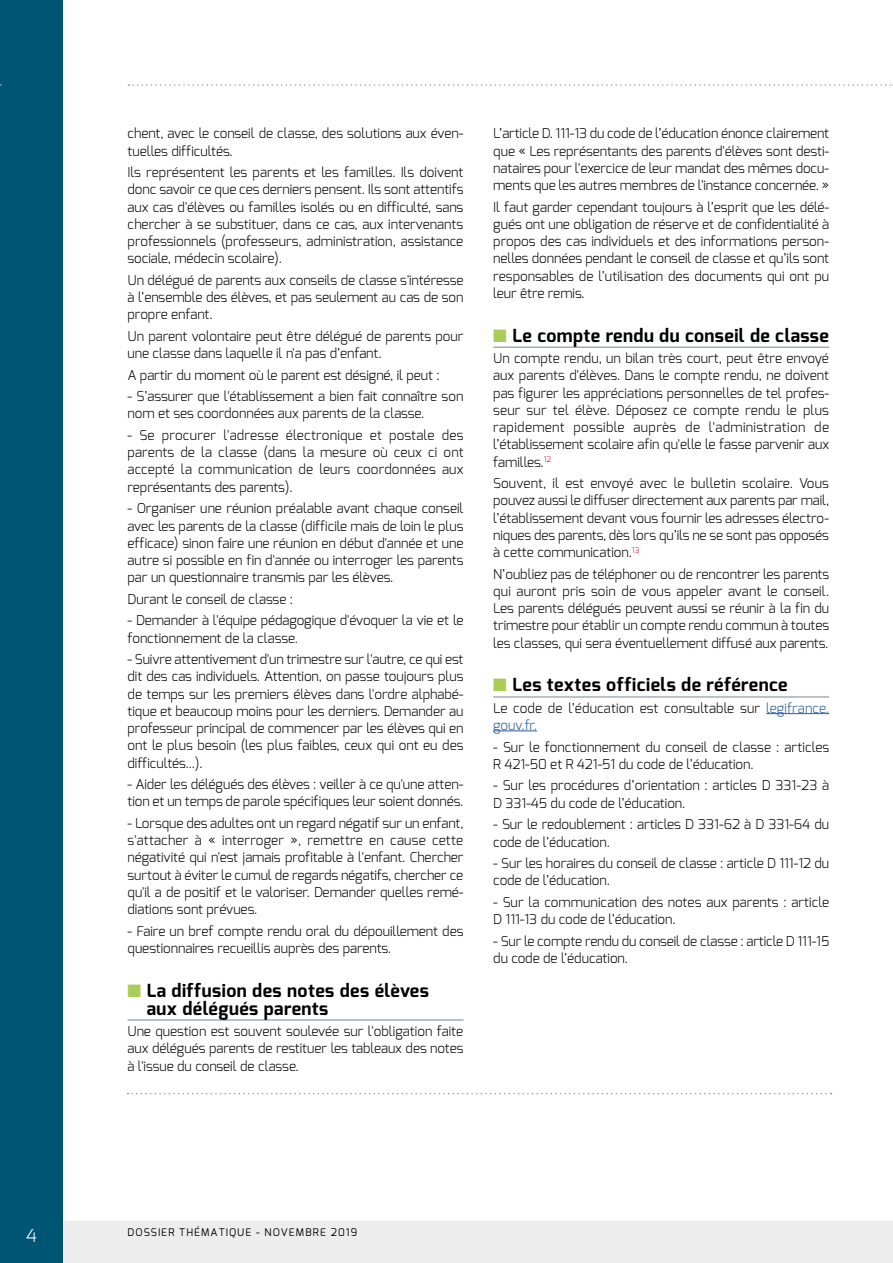
<style>
.page{position:relative;width:893px;height:1263px;background:#fff}
.page>*{position:absolute;margin:0;border:0;box-sizing:border-box;transform-origin:0 0}
.t1{font:700 18px/18px "Exo";letter-spacing:.025em;color:#000}
.t2{font:300 18px "Exo";color:#fff}
.t3{font:300 13.5px/17.2px "Exo";letter-spacing:-.005em;color:#000}
.t4{font:10.5px "Exo";letter-spacing:.1em;color:#000}
.s1{color:#abcc58}
.s2{color:#275b9b}
</style>
<div class="page">
<div style="left:0;top:1221px;width:893px;height:42px;background:#ededed"></div>
<div style="left:0;top:0;width:63px;height:1263px;background:#005575"></div>
<svg style="left:128px;top:84px;width:765px;height:2px"></svg>
<svg style="left:128px;top:1093px;width:704px;height:1px"></svg>
<hr style="left:128px;top:1019px;width:335px;height:1px;background:#85959d">
<hr style="left:493px;top:347px;width:336px;height:1px;background:#85959d">
<hr style="left:493px;top:696px;width:336px;height:1px;background:#85959d">
<hr style="left:766px;top:713px;width:63px;height:1px;background:#275b9b">
<hr style="left:493px;top:730px;width:44px;height:1px;background:#275b9b">
<h1 class="t2" style="left:26px;top:1223px;width:12px">4</h1>
<p class="t3" style="left:128px;top:125px;width:337px">chent, avec le conseil de classe, des solutions aux éven&shy;tuelles difficultés.</p>
<p class="t3" style="left:128px;top:164px;width:337px;text-align:justify">Ils représentent les parents et les familles. Ils doivent donc savoir ce que ces derniers pensent. Ils sont attentifs aux cas d'élèves ou familles isolés ou en difficulté, sans chercher à se substituer, dans ce cas, aux intervenants professionnels (professeurs, administration, assistance sociale, médecin scolaire).</p>
<p class="t3" style="left:128px;top:271px;width:337px;text-align:justify">Un délégué de parents aux conseils de classe s'intéresse à l’ensemble des élèves, et pas seulement au cas de son propre enfant.</p>
<p class="t3" style="left:128px;top:327px;width:337px">Un parent volontaire peut être délégué de parents pour une classe dans laquelle il n'a pas d’enfant.</p>
<p class="t3" style="left:128px;top:366px;width:314px">A partir du moment où le parent est désigné, il peut :</p>
<p class="t3" style="left:128px;top:388px;width:337px">- S’assurer que l'établissement a bien fait connaître son nom et ses coordonnées aux parents de la classe.</p>
<p class="t3" style="left:128px;top:426px;width:338px;text-align:justify">- Se procurer l'adresse électronique et postale des parents de la classe (dans la mesure où ceux ci ont accepté la communication de leurs coordonnées aux représentants des parents).</p>
<p class="t3" style="left:128px;top:500px;width:338px;text-align:justify">- Organiser une réunion préalable avant chaque conseil avec les parents de la classe (difficile mais de loin le plus efficace) sinon faire une réunion en début d'année et une autre si possible en fin d'année ou interroger les parents par un questionnaire transmis par les élèves.</p>
<p class="t3" style="left:128px;top:590px;width:167px">Durant le conseil de classe :</p>
<p class="t3" style="left:128px;top:612px;width:337px">- Demander à l'équipe pédagogique d'évoquer la vie et le fonctionnement de la classe.</p>
<p class="t3" style="left:128px;top:650px;width:337px;text-align:justify">- Suivre attentivement d'un trimestre sur l'autre, ce qui est dit des cas individuels. Attention, on passe toujours plus de temps sur les premiers élèves dans l'ordre alphabé&shy;tique et beaucoup moins pour les derniers. Demander au professeur principal de commencer par les élèves qui en ont le plus besoin (les plus faibles, ceux qui ont eu des difficultés...).</p>
<p class="t3" style="left:128px;top:775px;width:337px">- Aider les délégués des élèves : veiller à ce qu'une atten&shy;tion et un temps de parole spécifiques leur soient donnés.</p>
<p class="t3" style="left:128px;top:814px;width:338px;text-align:justify">- Lorsque des adultes ont un regard négatif sur un enfant, s'attacher à « interroger », remettre en cause cette négativité qui n'est jamais profitable à l'enfant. Chercher surtout à éviter le cumul de regards négatifs, chercher ce qu'il a de positif et le valoriser. Demander quelles remé&shy;diations sont prévues.</p>
<p class="t3" style="left:128px;top:922px;width:337px">- Faire un bref compte rendu oral du dépouillement des questionnaires recueillis auprès des parents.</p>
<h1 class="t1" style="left:147px;top:981px;width:284px;text-indent:-19px"><span class="s1">■</span> La diffusion des notes des élèves aux délégués parents</h1>
<p class="t3" style="left:128px;top:1022px;width:337px;text-align:justify">Une question est souvent soulevée sur l'obligation faite aux délégués parents de restituer les tableaux des notes à l'issue du conseil de classe.</p>
<p class="t3" style="left:493px;top:125px;width:337px;text-align:justify">L’article D. 111-13 du code de l’éducation énonce clairement que « Les représentants des parents d'élèves sont desti&shy;nataires pour l'exercice de leur mandat des mêmes docu&shy;ments que les autres membres de l'instance concernée. »</p>
<p class="t3" style="left:493px;top:198px;width:337px;text-align:justify">Il faut garder cependant toujours à l’esprit que les délé&shy;gués ont une obligation de réserve et de confidentialité à propos des cas individuels et des informations person&shy;nelles données pendant le conseil de classe et qu’ils sont responsables de l’utilisation des documents qui ont pu leur être remis.</p>
<h1 class="t1" style="left:493px;top:326px;width:337px"><span class="s1">■</span> Le compte rendu du conseil de classe</h1>
<p class="t3" style="left:493px;top:350px;width:337px;text-align:justify">Un compte rendu, un bilan très court, peut être envoyé aux parents d'élèves. Dans le compte rendu, ne doivent pas figurer les appréciations personnelles de tel profes&shy;seur sur tel élève. Déposez ce compte rendu le plus rapidement possible auprès de l'administration de l’établissement scolaire afin qu'elle le fasse parvenir aux familles.<sup>12</sup></p>
<p class="t3" style="left:493px;top:475px;width:337px;text-align:justify">Souvent, il est envoyé avec le bulletin scolaire. Vous pouvez aussi le diffuser directement aux parents par mail, l’établissement devant vous fournir les adresses électro&shy;niques des parents, dès lors qu’ils ne se sont pas opposés à cette communication.<sup>13</sup></p>
<p class="t3" style="left:493px;top:565px;width:338px;text-align:justify">N’oubliez pas de téléphoner ou de rencontrer les parents qui auront pris soin de vous appeler avant le conseil.<br>Les parents délégués peuvent aussi se réunir à la fin du trimestre pour établir un compte rendu commun à toutes les classes, qui sera éventuellement diffusé aux parents.</p>
<h1 class="t1" style="left:493px;top:676px;width:296px"><span class="s1">■</span> Les textes officiels de référence</h1>
<p class="t3" style="left:493px;top:699px;width:337px">Le code de l’éducation est consultable sur <span class="s2">legifrance. gouv.fr.</span></p>
<p class="t3" style="left:493px;top:738px;width:338px">- Sur le fonctionnement du conseil de classe : articles<br>R 421-50 et R 421-51 du code de l’éducation.</p>
<p class="t3" style="left:493px;top:777px;width:337px">- Sur les procédures d’orientation : articles D 331-23 à<br>D 331-45 du code de l’éducation.</p>
<p class="t3" style="left:493px;top:816px;width:337px">- Sur le redoublement : articles D 331-62 à D 331-64 du code de l’éducation.</p>
<p class="t3" style="left:493px;top:854px;width:337px">- Sur les horaires du conseil de classe : article D 111-12 du code de l’éducation.</p>
<p class="t3" style="left:493px;top:893px;width:337px">- Sur la communication des notes aux parents : article<br>D 111-13 du code de l’éducation.</p>
<p class="t3" style="left:493px;top:932px;width:338px">- Sur le compte rendu du conseil de classe : article D 111-15 du code de l’éducation.</p>
<p class="t4" style="left:128px;top:1225px;width:231px">DOSSIER THÉMATIQUE - NOVEMBRE 2019</p>
</div>
